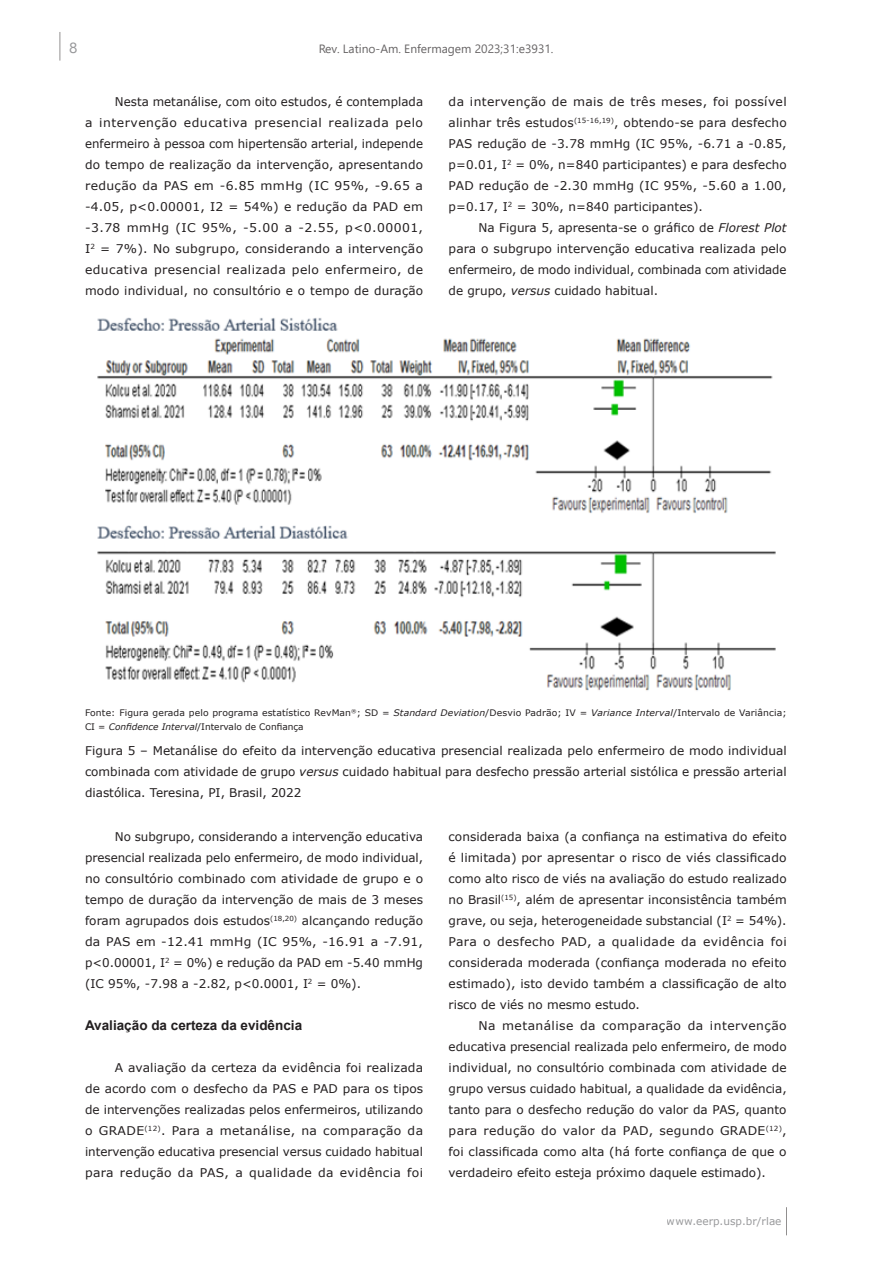
<style>
.page{position:relative;width:893px;height:1263px;background:#fff}
.page>*{position:absolute;margin:0;border:0;box-sizing:border-box;transform-origin:0 0}
.SUB2{font:700 13.5px "Arial";color:#231f20}
.t1{font:13.5px "Geneva";color:#6c6d70}
.Texto{font:12px/21px "Verdana";letter-spacing:.005em;color:#231f20;text-align:justify}
.Título_de_figura{font:12px/21px "Verdana";color:#231f20;text-align:justify}
.t2{font:12px "Segoe UI";color:#231f20}
.t3{font:10.5px "Verdana";color:#6c6d70}
.Rodapé_Fig{font:9px/13.5px "Verdana";letter-spacing:.01em;color:#231f20}
.s1{font-style:italic}
</style>
<div class="page">
<svg style="left:786px;top:1207px;width:1px;height:28px"></svg>
<svg style="left:60px;top:32px;width:1px;height:29px"></svg>
<img style="left:97px;top:317px;width:679px;height:374px">
<p class="t1" style="left:68px;top:41px;width:11px">8</p>
<p class="t2" style="left:318px;top:38px;width:237px">Rev. Latino-Am. Enfermagem 2023;31:e3931.</p>
<p class="Texto" style="left:85px;top:91px;width:340px;text-indent:30px">Nesta metanálise, com oito estudos, é contemplada a intervenção educativa presencial realizada pelo enfermeiro à pessoa com hipertensão arterial, independe do tempo de realização da intervenção, apresentando redução da PAS em -6.85 mmHg (IC 95%, -9.65 a -4.05, p&lt;0.00001, I2 = 54%) e redução da PAD em -3.78 mmHg (IC 95%, -5.00 a -2.55, p&lt;0.00001, I<sup>2</sup> = 7%). No subgrupo, considerando a intervenção educativa presencial realizada pelo enfermeiro, de modo individual, no consultório e o tempo de duração</p>
<p class="Texto" style="left:449px;top:91px;width:340px">da intervenção de mais de três meses, foi possível alinhar três estudos<sup>(15-16,19)</sup>, obtendo-se para desfecho PAS redução de -3.78 mmHg (IC 95%, -6.71 a -0.85, p=0.01, I<sup>2</sup> = 0%, n=840 participantes) e para desfecho PAD redução de -2.30 mmHg (IC 95%, -5.60 a 1.00, p=0.17, I<sup>2</sup> = 30%, n=840 participantes).</p>
<p class="Texto" style="left:449px;top:217px;width:340px;text-indent:30px">Na Figura 5, apresenta-se o gráfico de <span class="s1">Florest Plot </span>para o subgrupo intervenção educativa realizada pelo enfermeiro, de modo individual, combinada com atividade de grupo, <span class="s1">versus</span> cuidado habitual.</p>
<p class="Rodapé_Fig" style="left:85px;top:706px;width:703px">Fonte: Figura gerada pelo programa estatístico RevMan<sup>®</sup>; SD = <span class="s1">Standard Deviation</span>/Desvio Padrão; IV = <span class="s1">Variance Interval</span>/Intervalo de Variância;<br>CI = <span class="s1">Confidence Interval</span>/Intervalo de Confiança</p>
<p class="Título_de_figura" style="left:85px;top:740px;width:703px">Figura 5 – Metanálise do efeito da intervenção educativa presencial realizada pelo enfermeiro de modo individual combinada com atividade de grupo <span class="s1">versus</span> cuidado habitual para desfecho pressão arterial sistólica e pressão arterial diastólica. Teresina, PI, Brasil, 2022</p>
<p class="Texto" style="left:85px;top:826px;width:340px;text-indent:30px">No subgrupo, considerando a intervenção educativa presencial realizada pelo enfermeiro, de modo individual, no consultório combinado com atividade de grupo e o tempo de duração da intervenção de mais de 3 meses foram agrupados dois estudos<sup>(18,20)</sup> alcançando redução da PAS em -12.41 mmHg (IC 95%, -16.91 a -7.91, p&lt;0.00001, I<sup>2</sup> = 0%) e redução da PAD em -5.40 mmHg (IC 95%, -7.98 a -2.82, p&lt;0.0001, I<sup>2</sup> = 0%).</p>
<p class="SUB2" style="left:85px;top:1016px;width:219px">Avaliação da certeza da evidência</p>
<p class="Texto" style="left:85px;top:1057px;width:340px;text-indent:30px">A avaliação da certeza da evidência foi realizada de acordo com o desfecho da PAS e PAD para os tipos de intervenções realizadas pelos enfermeiros, utilizando o GRADE<sup>(12)</sup>. Para a metanálise, na comparação da intervenção educativa presencial versus cuidado habitual para redução da PAS, a qualidade da evidência foi</p>
<p class="Texto" style="left:449px;top:826px;width:340px">considerada baixa (a confiança na estimativa do efeito é limitada) por apresentar o risco de viés classificado como alto risco de viés na avaliação do estudo realizado no Brasil<sup>(15)</sup>, além de apresentar inconsistência também grave, ou seja, heterogeneidade substancial (I<sup>2</sup> = 54%).<br>Para o desfecho PAD, a qualidade da evidência foi considerada moderada (confiança moderada no efeito estimado), isto devido também a classificação de alto risco de viés no mesmo estudo.</p>
<p class="Texto" style="left:449px;top:1015px;width:340px;text-indent:30px">Na metanálise da comparação da intervenção educativa presencial realizada pelo enfermeiro, de modo individual, no consultório combinada com atividade de grupo versus cuidado habitual, a qualidade da evidência, tanto para o desfecho redução do valor da PAS, quanto para redução do valor da PAD, segundo GRADE<sup>(12)</sup>, foi classificada como alta (há forte confiança de que o verdadeiro efeito esteja próximo daquele estimado).</p>
<p class="t3" style="left:667px;top:1215px;width:116px">www.eerp.usp.br/rlae</p>
</div>
